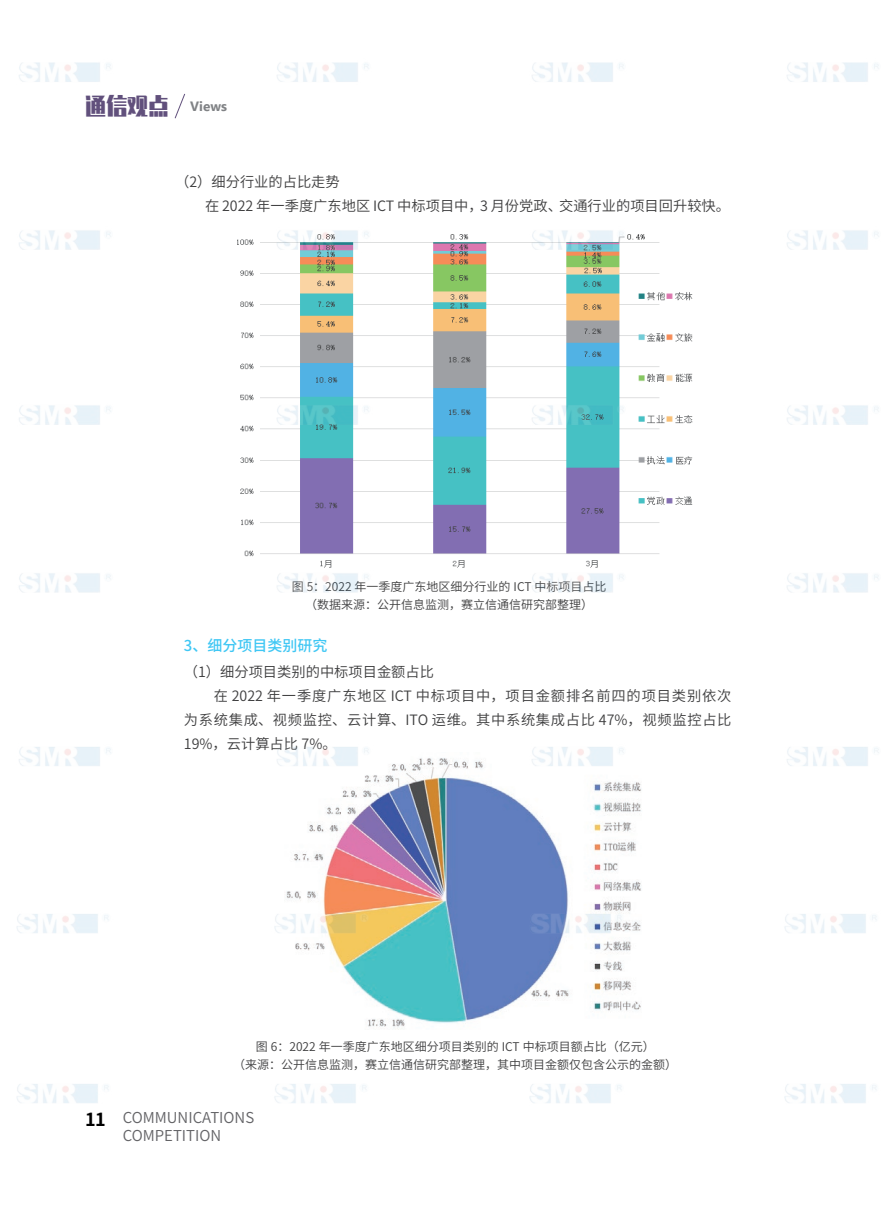
<style>
.page{position:relative;width:893px;height:1212px;background:#fff}
.page>*{position:absolute;margin:0;border:0;box-sizing:border-box;transform-origin:0 0}
.t1{font:15px/18px "Source Han Sans CN";color:#636366;text-align:center}
.t2{font:500 15px "Source Han Sans CN";color:#40c7f4}
.t3{font:14.25px/24px "Source Han Sans CN";color:#3e3e3f}
.t4{font:14.25px "Source Han Sans CN";letter-spacing:.05em;color:#3e3e3f}
.t5{font:14.25px "Source Han Sans CN";letter-spacing:.06em;color:#3e3e3f}
.t6{font:700 13.5px "Nirmala UI";color:#808285}
.t7{font:12px/18px "Source Han Sans CN";color:#3e3e3f;text-align:center}
.s1{font-family:"Zhenyan GB";font-weight:400;font-size:22.65px;color:#61507c}
.s2{font-weight:700;font-size:18px;color:#000}
</style>
<div class="page">
<img style="left:17px;top:62px;width:862px;height:1041px">
<p class="t6" style="left:85px;top:94px;width:144px"><span class="s1">通信观点</span> Views</p>
<p class="t3" style="left:205px;top:170px;width:527px;text-indent:-30px">（2）细分行业的占比走势<br>在 2022 年一季度广东地区 ICT 中标项目中，3 月份党政、交通行业的项目回升较快。</p>
<p class="t7" style="left:292px;top:578px;width:316px">图 5：2022 年一季度广东地区细分行业的 ICT 中标项目占比（数据来源：公开信息监测，赛立信通信研究部整理）</p>
<p class="t2" style="left:184px;top:637px;width:145px">3、细分项目类别研究</p>
<p class="t3" style="left:184px;top:660px;width:252px">（1）细分项目类别的中标项目金额占比</p>
<p class="t5" style="left:214px;top:688px;width:519px">在 2022 年一季度广东地区 ICT 中标项目中，项目金额排名前四的项目类别依次</p>
<p class="t4" style="left:184px;top:712px;width:549px">为系统集成、视频监控、云计算、ITO 运维。其中系统集成占比 47%，视频监控占比</p>
<p class="t3" style="left:184px;top:732px;width:154px">19%，云计算占比 7%。</p>
<p class="t7" style="left:233px;top:1037px;width:445px">图 6：2022 年一季度广东地区细分项目类别的 ICT 中标项目额占比（亿元）<br>（来源：公开信息监测，赛立信通信研究部整理，其中项目金额仅包含公示的金额）</p>
<p class="t1" style="left:85px;top:1109px;width:171px"><span class="s2">11</span> COMMUNICATIONS<br>COMPETITION</p>
</div>
